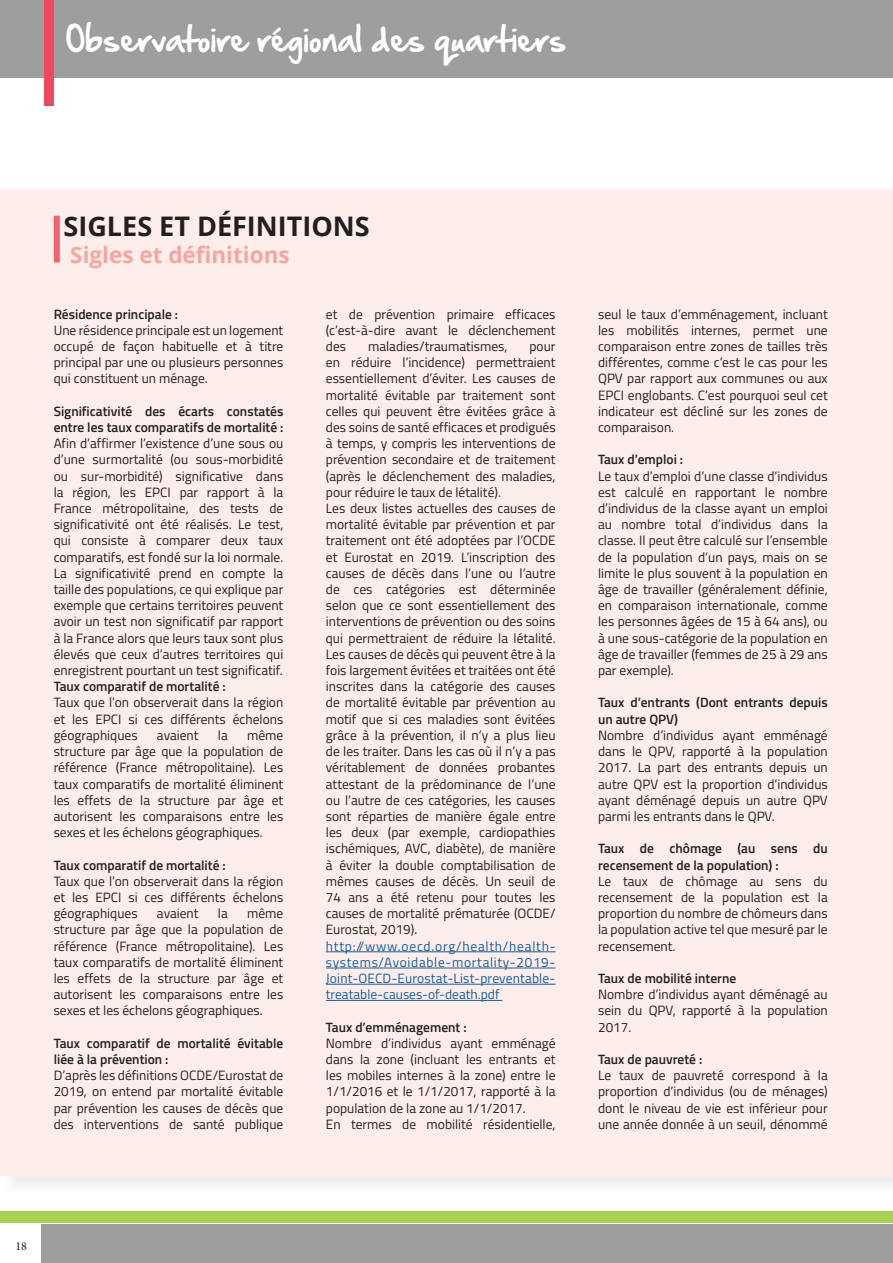
<style>
.page{position:relative;width:893px;height:1263px;background:#fff}
.page>*{position:absolute;margin:0;border:0;box-sizing:border-box;transform-origin:0 0}
.t1{font:30px "Hand Of Sean";color:#fff}
.En-tête_de_page_-_No{font:700 27px "Open Sans";color:#231f20}
.Texte_bleu_-_Aligner{font:700 22.5px "Open Sans";color:#f7a4a2}
.Texte_de_corps_de_pa{font:13.5px/16.2px "Titillium Web";color:#231f20;text-align:justify}
.Texte_de_corps_de_pa-2{font:600 13.5px/16.2px "Titillium Web";color:#231f20}
.Texte_de_corps_de_pa-3{font:13.5px/16.2px "Titillium Web";color:#175d9e;text-align:justify}
.t2{font:12px "Minion Pro";color:#231f20}
</style>
<div class="page">
<div style="left:0;top:0;width:893px;height:77px;background:#9f9e9f"></div>
<div style="left:42px;top:1224px;width:851px;height:39px;background:#9f9e9f"></div>
<div style="left:0;top:1212px;width:893px;height:11px;background:#a8d054"></div>
<div style="left:44px;top:0;width:10px;height:105px;background:#ef4862"></div>
<div style="left:0;top:190px;width:893px;height:986px;background:#fdeeeb"></div>
<div style="left:54px;top:216px;width:6px;height:46px;background:#f0636e"></div>
<hr style="left:326px;top:951px;width:230px;height:1px;background:#175d9e">
<hr style="left:326px;top:968px;width:230px;height:1px;background:#175d9e">
<hr style="left:326px;top:984px;width:230px;height:1px;background:#175d9e">
<hr style="left:326px;top:1000px;width:176px;height:1px;background:#175d9e">
<h1 class="t1" style="left:66px;top:12px;width:502px">Observatoire régional des quartiers</h1>
<p class="En-tête_de_page_-_No" style="left:64px;top:207px;width:308px">SIGLES ET DÉFINITIONS</p>
<p class="Texte_bleu_-_Aligner" style="left:70px;top:239px;width:221px">Sigles et définitions</p>
<p class="Texte_de_corps_de_pa-2" style="left:54px;top:305px;width:126px">Résidence principale :</p>
<p class="Texte_de_corps_de_pa" style="left:54px;top:321px;width:231px">Une résidence principale est un logement occupé de façon habituelle et à titre principal par une ou plusieurs personnes qui constituent un ménage.</p>
<p class="Texte_de_corps_de_pa-2" style="left:54px;top:402px;width:231px">Significativité des écarts constatés entre les taux comparatifs de mortalité :</p>
<p class="Texte_de_corps_de_pa" style="left:54px;top:435px;width:231px">Afin d’affirmer l’existence d’une sous ou d’une surmortalité (ou sous-morbidité ou sur-morbidité) significative dans la région, les EPCI par rapport à la France métropolitaine, des tests de significativité ont été réalisés. Le test, qui consiste à comparer deux taux comparatifs, est fondé sur la loi normale.<br>La significativité prend en compte la taille des populations, ce qui explique par exemple que certains territoires peuvent avoir un test non significatif par rapport à la France alors que leurs taux sont plus élevés que ceux d’autres territoires qui enregistrent pourtant un test significatif.</p>
<p class="Texte_de_corps_de_pa-2" style="left:54px;top:678px;width:174px">Taux comparatif de mortalité :</p>
<p class="Texte_de_corps_de_pa" style="left:54px;top:694px;width:231px">Taux que l’on observerait dans la région et les EPCI si ces différents échelons géographiques</p>
<p class="Texte_de_corps_de_pa" style="left:54px;top:726px;width:231px;text-indent:193px">même structure par âge que la population de référence (France métropolitaine). Les taux comparatifs de mortalité éliminent les effets de la structure par âge et autorisent les comparaisons entre les sexes et les échelons géographiques.</p>
<p class="Texte_de_corps_de_pa-2" style="left:54px;top:856px;width:174px">Taux comparatif de mortalité :</p>
<p class="Texte_de_corps_de_pa" style="left:54px;top:872px;width:231px">Taux que l’on observerait dans la région et les EPCI si ces différents échelons géographiques</p>
<p class="Texte_de_corps_de_pa" style="left:157px;top:726px;width:43px">avaient</p>
<p class="Texte_de_corps_de_pa" style="left:218px;top:726px;width:11px">la</p>
<p class="Texte_de_corps_de_pa" style="left:54px;top:905px;width:231px;text-indent:193px">même structure par âge que la population de référence (France métropolitaine). Les taux comparatifs de mortalité éliminent les effets de la structure par âge et autorisent les comparaisons entre les sexes et les échelons géographiques.</p>
<p class="Texte_de_corps_de_pa-2" style="left:54px;top:1034px;width:231px">Taux comparatif de mortalité évitable liée à la prévention :</p>
<p class="Texte_de_corps_de_pa" style="left:54px;top:1067px;width:231px">D’après les définitions OCDE/Eurostat de 2019, on entend par mortalité évitable par prévention les causes de décès que des interventions de santé publique</p>
<p class="Texte_de_corps_de_pa" style="left:157px;top:905px;width:43px">avaient</p>
<p class="Texte_de_corps_de_pa" style="left:218px;top:905px;width:11px">la</p>
<p class="Texte_de_corps_de_pa" style="left:326px;top:305px;width:231px">et de prévention primaire efficaces (c’est-à-dire avant le déclenchement des</p>
<p class="Texte_de_corps_de_pa" style="left:368px;top:338px;width:141px">maladies/traumatismes,</p>
<p class="Texte_de_corps_de_pa" style="left:326px;top:338px;width:231px;text-indent:204px">pour en réduire l’incidence) permettraient essentiellement d’éviter. Les causes de mortalité évitable par traitement sont celles qui peuvent être évitées grâce à des soins de santé efficaces et prodigués à temps, y compris les interventions de prévention secondaire et de traitement (après le déclenchement des maladies, pour réduire le taux de létalité).</p>
<p class="Texte_de_corps_de_pa" style="left:326px;top:500px;width:231px">Les deux listes actuelles des causes de mortalité évitable par prévention et par traitement ont été adoptées par l’OCDE et Eurostat en 2019. L’inscription des causes de décès dans l’une ou l’autre de ces catégories est déterminée selon que ce sont essentiellement des interventions de prévention ou des soins qui permettraient de réduire la létalité.<br>Les causes de décès qui peuvent être à la fois largement évitées et traitées ont été inscrites dans la catégorie des causes de mortalité évitable par prévention au motif que si ces maladies sont évitées grâce à la prévention, il n’y a plus lieu de les traiter. Dans les cas où il n’y a pas véritablement de données probantes attestant de la prédominance de l’une ou l’autre de ces catégories, les causes sont réparties de manière égale entre les deux (par exemple, cardiopathies ischémiques, AVC, diabète), de manière à éviter la double comptabilisation de mêmes causes de décès. Un seuil de 74 ans a été retenu pour toutes les causes de mortalité prématurée (OCDE/ Eurostat, 2019).</p>
<p class="Texte_de_corps_de_pa-3" style="left:326px;top:937px;width:231px">http://www.oecd.org/health/health&shy;systems/Avoidable-mortality-2019- Joint-OECD-Eurostat-List-preventable&shy;treatable-causes-of-death.pdf</p>
<p class="Texte_de_corps_de_pa-2" style="left:326px;top:1018px;width:142px">Taux d’emménagement :</p>
<p class="Texte_de_corps_de_pa" style="left:326px;top:1034px;width:231px">Nombre d’individus ayant emménagé dans la zone (incluant les entrants et les mobiles internes à la zone) entre le 1/1/2016 et le 1/1/2017, rapporté à la population de la zone au 1/1/2017.</p>
<p class="Texte_de_corps_de_pa" style="left:326px;top:1115px;width:231px">En termes de mobilité résidentielle,</p>
<p class="Texte_de_corps_de_pa" style="left:598px;top:305px;width:231px">seul le taux d’emménagement, incluant les mobilités internes, permet une comparaison entre zones de tailles très différentes, comme c’est le cas pour les QPV par rapport aux communes ou aux EPCI englobants. C’est pourquoi seul cet indicateur est décliné sur les zones de comparaison.</p>
<p class="Texte_de_corps_de_pa-2" style="left:598px;top:451px;width:87px">Taux d’emploi :</p>
<p class="Texte_de_corps_de_pa" style="left:598px;top:467px;width:231px">Le taux d’emploi d’une classe d’individus est calculé en rapportant le nombre d’individus de la classe ayant un emploi au nombre total d’individus dans la classe. Il peut être calculé sur l’ensemble de la population d’un pays, mais on se limite le plus souvent à la population en âge de travailler (généralement définie, en comparaison internationale, comme les personnes âgées de 15 à 64 ans), ou à une sous-catégorie de la population en âge de travailler (femmes de 25 à 29 ans par exemple).</p>
<p class="Texte_de_corps_de_pa-2" style="left:598px;top:694px;width:231px">Taux d’entrants (Dont entrants depuis un autre QPV)</p>
<p class="Texte_de_corps_de_pa" style="left:598px;top:726px;width:231px">Nombre d’individus ayant emménagé dans le QPV, rapporté à la population 2017. La part des entrants depuis un autre QPV est la proportion d’individus ayant déménagé depuis un autre QPV parmi les entrants dans le QPV.</p>
<p class="Texte_de_corps_de_pa-2" style="left:598px;top:840px;width:231px">Taux de chômage (au sens du recensement de la population) :</p>
<p class="Texte_de_corps_de_pa" style="left:598px;top:872px;width:231px">Le taux de chômage au sens du recensement de la population est la proportion du nombre de chômeurs dans la population active tel que mesuré par le recensement.</p>
<p class="Texte_de_corps_de_pa-2" style="left:598px;top:969px;width:140px">Taux de mobilité interne</p>
<p class="Texte_de_corps_de_pa" style="left:598px;top:986px;width:231px">Nombre d’individus ayant déménagé au sein du QPV, rapporté à la population 2017.</p>
<p class="Texte_de_corps_de_pa-2" style="left:598px;top:1050px;width:106px">Taux de pauvreté :</p>
<p class="Texte_de_corps_de_pa" style="left:598px;top:1067px;width:231px">Le taux de pauvreté correspond à la proportion d’individus (ou de ménages) dont le niveau de vie est inférieur pour une année donnée à un seuil, dénommé</p>
<p class="t2" style="left:16px;top:1238px;width:13px">18</p>
</div>
